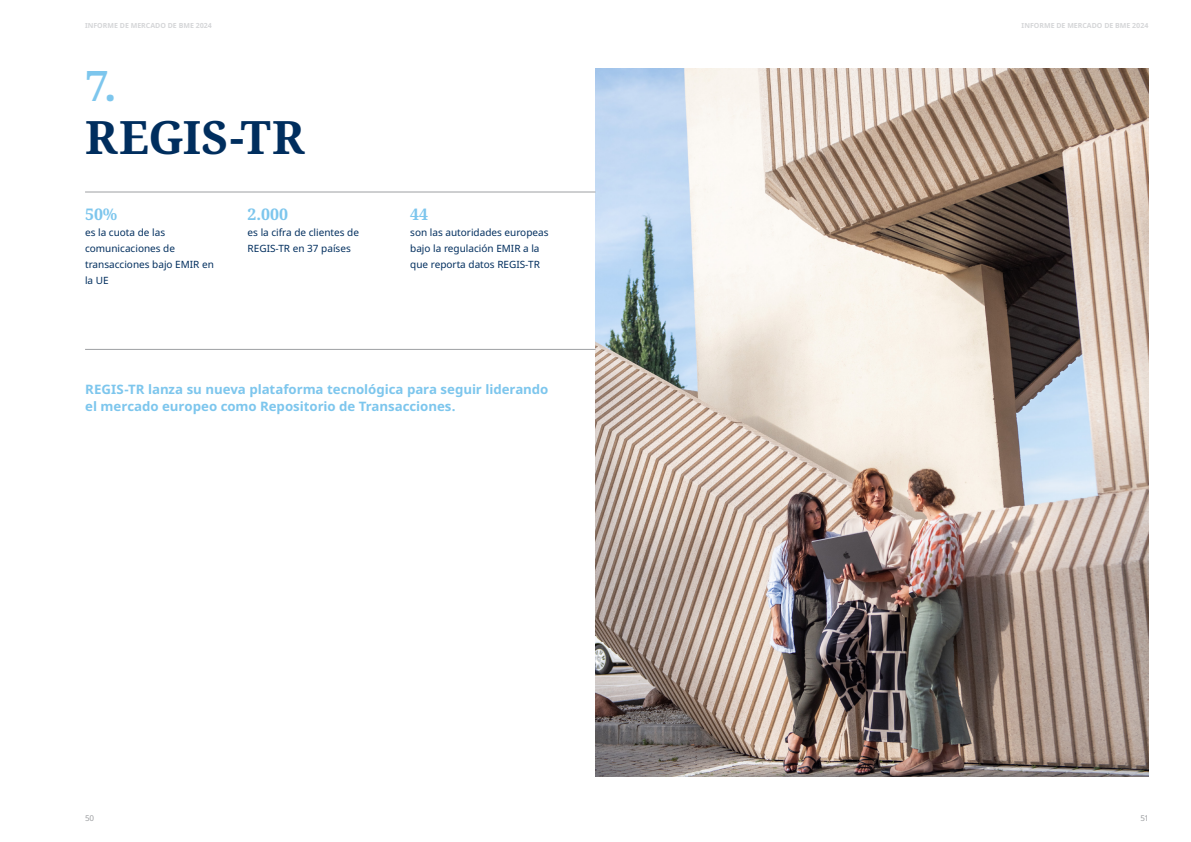
<style>
.page{position:relative;width:1191px;height:842px;background:#fff}
.page>*{position:absolute;margin:0;border:0;box-sizing:border-box;transform-origin:0 0}
.Titulo_cap{font:700 46px "Noto Serif";letter-spacing:.005em;color:#002e5e}
.Título_cap_-_numero{font:700 42px "Noto Serif";color:#7dc6ed}
.Cifras_-_palabra_destacada{font:700 16px "Noto Serif";color:#7dc6ed}
.Subcapítulo{font:700 13px/17px "Noto Sans";letter-spacing:-.005em;color:#7dc6ed}
.Cifras_-_texto{font:10px/16px "Noto Sans";color:#002e5e}
.t1{font:8px "Noto Sans";color:#9d9fa2}
.t2{font:700 7px "Noto Sans";color:#d5d6d8}
</style>
<div class="page">
<img style="left:595px;top:69px;width:553px;height:708px">
<hr style="left:85px;top:349px;width:510px;height:1px;background:#9d9fa2">
<hr style="left:85px;top:192px;width:510px;height:1px;background:#9d9fa2">
<p class="t2" style="left:85px;top:21px;width:128px">INFORME DE MERCADO DE BME 2024</p>
<p class="Título_cap_-_numero" style="left:85px;top:56px;width:33px">7.</p>
<p class="Titulo_cap" style="left:85px;top:105px;width:221px">REGIS-TR</p>
<p class="Cifras_-_palabra_destacada" style="left:85px;top:203px;width:34px">50%</p>
<p class="Cifras_-_texto" style="left:85px;top:225px;width:130px">es la cuota de las comunicaciones de transacciones bajo EMIR en la UE</p>
<p class="Cifras_-_palabra_destacada" style="left:248px;top:203px;width:42px">2.000</p>
<p class="Cifras_-_texto" style="left:248px;top:225px;width:113px">es la cifra de clientes de<br>REGIS-TR en 37 países</p>
<p class="Cifras_-_palabra_destacada" style="left:410px;top:203px;width:19px">44</p>
<p class="Cifras_-_texto" style="left:410px;top:225px;width:140px">son las autoridades europeas bajo la regulación EMIR a la que reporta datos REGIS-TR</p>
<p class="Subcapítulo" style="left:85px;top:381px;width:465px">REGIS-TR lanza su nueva plataforma tecnológica para seguir liderando el mercado europeo como Repositorio de Transacciones.</p>
<p class="t2" style="left:1021px;top:21px;width:128px">INFORME DE MERCADO DE BME 2024</p>
<p class="t1" style="left:85px;top:813px;width:11px">50</p>
<p class="t1" style="left:1140px;top:813px;width:10px">51</p>
</div>
